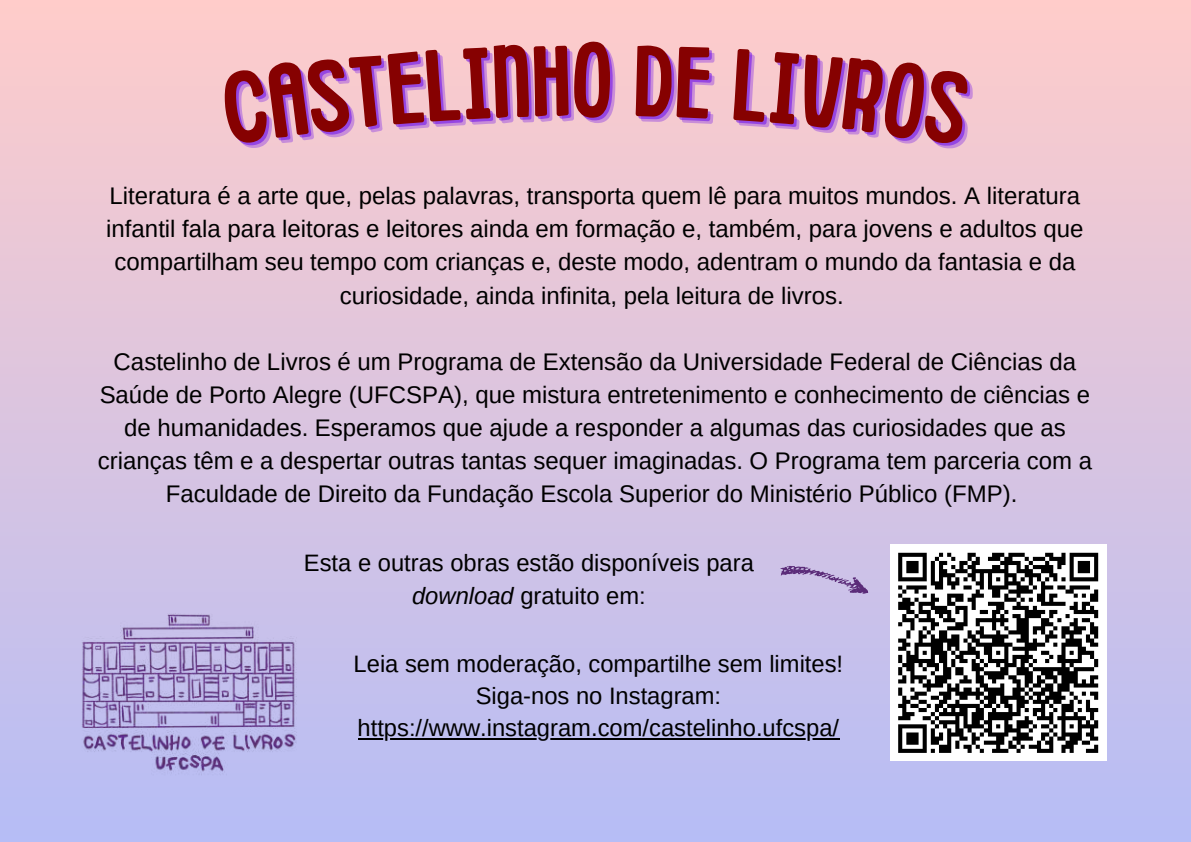
<style>
.page{position:relative;width:1191px;height:842px;background:#fff}
.page>*{position:absolute;margin:0;border:0;box-sizing:border-box;transform-origin:0 0}
.t1{font:101px "Childling";color:#860101}
.t2{font:24px/33px "Arimo";color:#000;text-align:center}
.t3{font:23.8px/31.6px "Arimo";color:#000;text-align:center}
.s1{font-style:italic}
</style>
<div class="page">
<div style="left:0;top:0;width:1191px;height:841px;background:linear-gradient(to bottom,#ffccca,#b6bdf6)"></div>
<img style="left:65px;top:603px;width:249px;height:185px">
<svg style="left:779px;top:556px;width:90px;height:44px;background:#bfafda"></svg>
<hr style="left:358px;top:737px;width:482px;height:2px;background:#000">
<div style="left:890px;top:544px;width:216px;height:217px;background:#fff"></div>
<svg style="left:898px;top:552px;width:201px;height:201px"></svg>
<div style="left:220px;top:43px;width:349px;height:102px;background:#f7cacf"></div>
<div style="left:636px;top:44px;width:75px;height:75px;background:#f8cbce"></div>
<div style="left:733px;top:48px;width:237px;height:97px;background:#f7cacf"></div>
<h1 class="t1" style="left:571px;top:35px;width:44px">O</h1>
<p class="t2" style="left:106px;top:180px;width:979px">Literatura é a arte que, pelas palavras, transporta quem lê para muitos mundos. A literatura infantil fala para leitoras e leitores ainda em formação e, também, para jovens e adultos que compartilham seu tempo com crianças e, deste modo, adentram o mundo da fantasia e da curiosidade, ainda infinita, pela leitura de livros.</p>
<p class="t2" style="left:98px;top:345px;width:996px">Castelinho de Livros é um Programa de Extensão da Universidade Federal de Ciências da Saúde de Porto Alegre (UFCSPA), que mistura entretenimento e conhecimento de ciências e de humanidades. Esperamos que ajude a responder a algumas das curiosidades que as crianças têm e a despertar outras tantas sequer imaginadas. O Programa tem parceria com a Faculdade de Direito da Fundação Escola Superior do Ministério Público (FMP).</p>
<p class="t3" style="left:304px;top:546px;width:452px;line-height:33px">Esta e outras obras estão disponíveis para <span class="s1">download</span> gratuito em:</p>
<p class="t3" style="left:354px;top:648px;width:491px">Leia sem moderação, compartilhe sem limites!<br>Siga-nos no Instagram: https://www.instagram.com/castelinho.ufcspa/</p>
</div>
